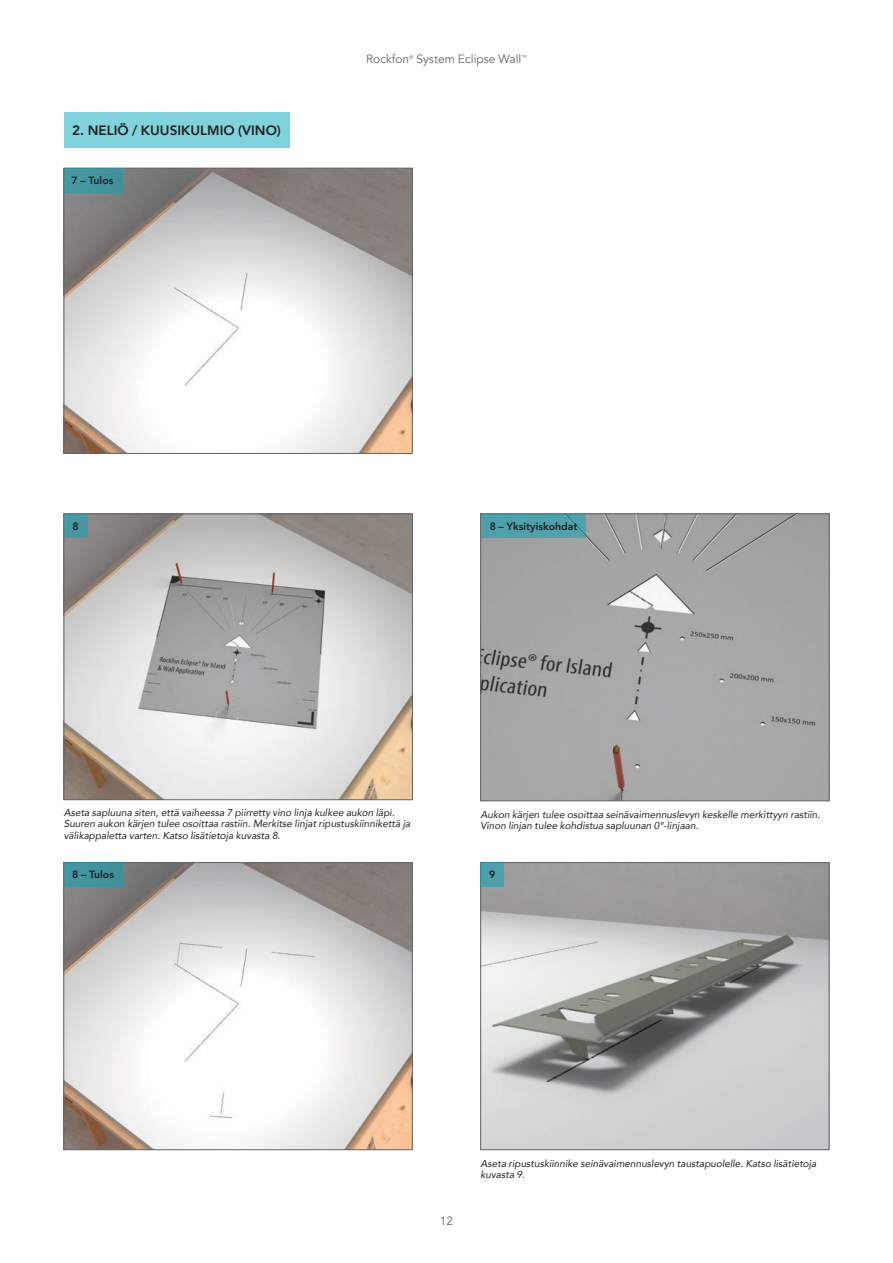
<style>
.page{position:relative;width:893px;height:1263px;background:#fff}
.page>*{position:absolute;margin:0;border:0;box-sizing:border-box;transform-origin:0 0}
.t1{font:800 13.5px "Avenir";color:#231f20}
.t2{font:12px "Avenir";color:#636466}
.t3{font:800 10.5px "Avenir";color:#231f20}
.t4{font:italic 10.05px/11.2px "Avenir";color:#231f20}
.t5{font:5.4px "Avenir";color:#636466}
</style>
<div class="page">
<img style="left:482px;top:864px;width:345px;height:284px">
<div style="left:480px;top:862px;width:349px;height:288px;border:1px solid #636466"></div>
<img style="left:66px;top:170px;width:344px;height:282px">
<div style="left:64px;top:168px;width:348px;height:286px;border:1px solid #636466"></div>
<img style="left:66px;top:516px;width:345px;height:282px">
<div style="left:64px;top:514px;width:349px;height:286px;border:1px solid #636466"></div>
<div style="left:482px;top:516px;width:345px;height:283px;background:#a7a7a8"></div>
<div style="left:480px;top:514px;width:349px;height:287px;border:1px solid #636466"></div>
<img style="left:66px;top:864px;width:344px;height:284px">
<div style="left:64px;top:862px;width:348px;height:288px;border:1px solid #636466"></div>
<div style="left:480px;top:862px;width:24px;height:25px;background:#4ea0aa"></div>
<div style="left:64px;top:514px;width:23px;height:24px;background:#4898a1"></div>
<div style="left:64px;top:862px;width:59px;height:25px;background:#42939d"></div>
<div style="left:63px;top:168px;width:59px;height:24px;background:#43949e"></div>
<div style="left:481px;top:514px;width:105px;height:24px;background:#4fa1ab"></div>
<div style="left:64px;top:113px;width:226px;height:35px;background:#80d2dc"></div>
<h1 class="t1" style="left:72px;top:120px;width:210px">2. NELIÖ / KUUSIKULMIO (VINO)</h1>
<p class="t3" style="left:72px;top:172px;width:43px">7 – Tulos</p>
<p class="t2" style="left:366px;top:52px;width:45px">Rockfon</p>
<p class="t5" style="left:409px;top:54px;width:6px">®</p>
<p class="t2" style="left:416px;top:52px;width:106px">System Eclipse Wall</p>
<p class="t5" style="left:521px;top:54px;width:7px">™</p>
<p class="t3" style="left:73px;top:518px;width:8px">8</p>
<p class="t3" style="left:490px;top:518px;width:89px">8 – Yksityiskohdat</p>
<p class="t4" style="left:64px;top:807px;width:348px">Aseta sapluuna siten, että vaiheessa 7 piirretty vino linja kulkee aukon läpi.<br>Suuren aukon kärjen tulee osoittaa rastiin. Merkitse linjat ripustuskiinnikettä ja välikappaletta varten. Katso lisätietoja kuvasta 8.</p>
<p class="t3" style="left:72px;top:866px;width:43px">8 – Tulos</p>
<p class="t4" style="left:480px;top:809px;width:341px">Aukon kärjen tulee osoittaa seinävaimennuslevyn keskelle merkittyyn rastiin.<br>Vinon linjan tulee kohdistua sapluunan 0°-linjaan.</p>
<p class="t3" style="left:489px;top:866px;width:8px">9</p>
<p class="t2" style="left:440px;top:1213px;width:15px">12</p>
<p class="t4" style="left:480px;top:1158px;width:337px">Aseta ripustuskiinnike seinävaimennuslevyn taustapuolelle. Katso lisätietoja kuvasta 9.</p>
</div>
